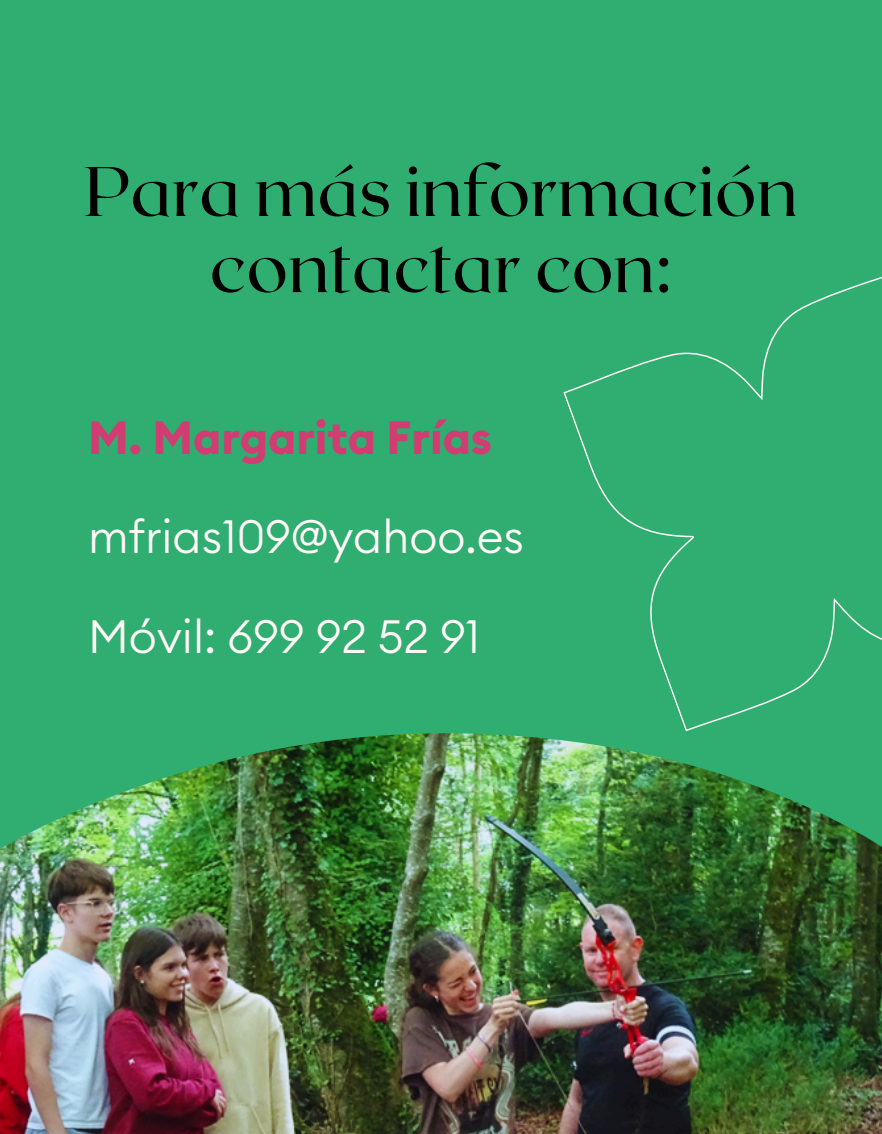
<style>
.page{position:relative;width:882px;height:1134px;background:#30ad71}
.page>*{position:absolute;margin:0;border:0;box-sizing:border-box;transform-origin:0 0}
.t1{font:69.83px/76.1px "Roxborough CF";color:#000;text-align:center}
.t2{font:300 46.02px "Euclid Circular B";color:#fffaf7}
.t3{font:700 46.02px "Euclid Circular B";color:#d13c72}
</style>
<div class="page">
<img style="left:0;top:733px;width:882px;height:401px">
<svg style="left:563px;top:276px;width:319px;height:456px"></svg>
<p class="t1" style="left:84px;top:150px;width:716px">Para más información contactar con:</p>
<p class="t3" style="left:88px;top:408px;width:406px">M. Margarita Frías</p>
<h2 class="t2" style="left:88px;top:507px;width:438px">mfrias109@yahoo.es</h2>
<p class="t2" style="left:88px;top:607px;width:393px">Móvil: 699 92 52 91</p>
</div>
